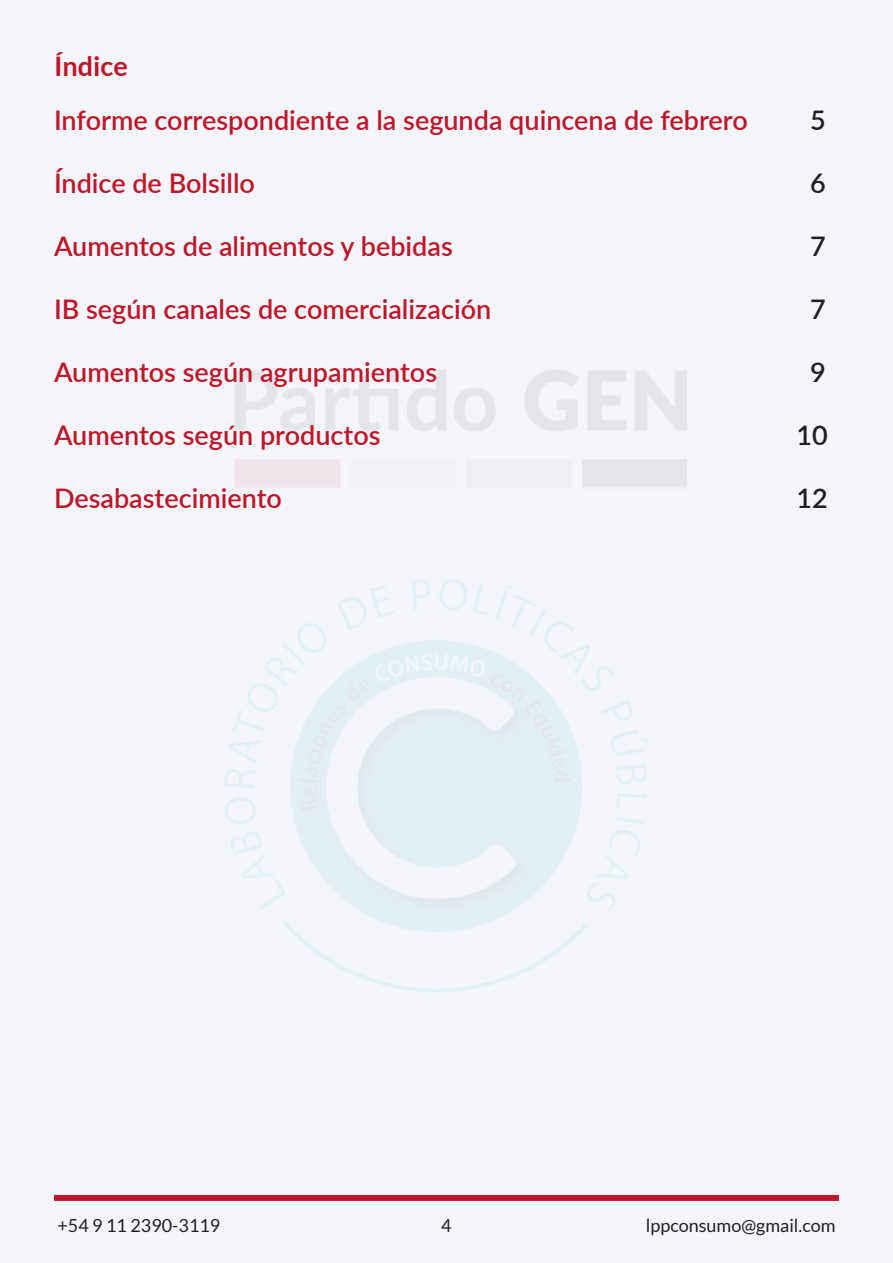
<style>
.page{position:relative;width:893px;height:1263px;background:#f5f6fb}
.page>*{position:absolute;margin:0;border:0;box-sizing:border-box;transform-origin:0 0}
.Estilo_de_párrafo_1{font:600 27px "Lato";color:#bd172a}
.Estilo_de_párrafo_1-2{font:600 27px "Lato";color:#231f20}
.t1{font:700 27px "Lato";color:#bd172a}
.t2{font:18px "Lato";color:#231f20}
</style>
<div class="page">
<div style="left:54px;top:1195px;width:785px;height:6px;background:#bd172a"></div>
<p class="t1" style="left:54px;top:50px;width:75px">Índice</p>
<p class="Estilo_de_párrafo_1" style="left:54px;top:101px;width:695px">Informe correspondiente a la segunda quincena de febrero</p>
<p class="Estilo_de_párrafo_1-2" style="left:810px;top:101px;width:17px">5</p>
<p class="Estilo_de_párrafo_1" style="left:54px;top:164px;width:203px">Índice de Bolsillo</p>
<p class="Estilo_de_párrafo_1-2" style="left:810px;top:164px;width:17px">6</p>
<p class="Estilo_de_párrafo_1" style="left:54px;top:227px;width:400px">Aumentos de alimentos y bebidas</p>
<p class="Estilo_de_párrafo_1-2" style="left:810px;top:227px;width:17px">7</p>
<p class="Estilo_de_párrafo_1" style="left:54px;top:290px;width:439px">IB según canales de comercialización</p>
<p class="Estilo_de_párrafo_1-2" style="left:810px;top:290px;width:17px">7</p>
<p class="Estilo_de_párrafo_1" style="left:54px;top:353px;width:385px">Aumentos según agrupamientos</p>
<p class="Estilo_de_párrafo_1-2" style="left:810px;top:353px;width:17px">9</p>
<p class="Estilo_de_párrafo_1" style="left:54px;top:416px;width:328px">Aumentos según productos</p>
<p class="Estilo_de_párrafo_1-2" style="left:796px;top:416px;width:33px">10</p>
<p class="Estilo_de_párrafo_1" style="left:54px;top:479px;width:229px">Desabastecimiento</p>
<p class="Estilo_de_párrafo_1-2" style="left:796px;top:479px;width:33px">12</p>
<p class="t2" style="left:57px;top:1215px;width:164px">+54 9 11 2390-3119</p>
<p class="t2" style="left:441px;top:1215px;width:12px">4</p>
<p class="t2" style="left:646px;top:1215px;width:191px">lppconsumo@gmail.com</p>
</div>
